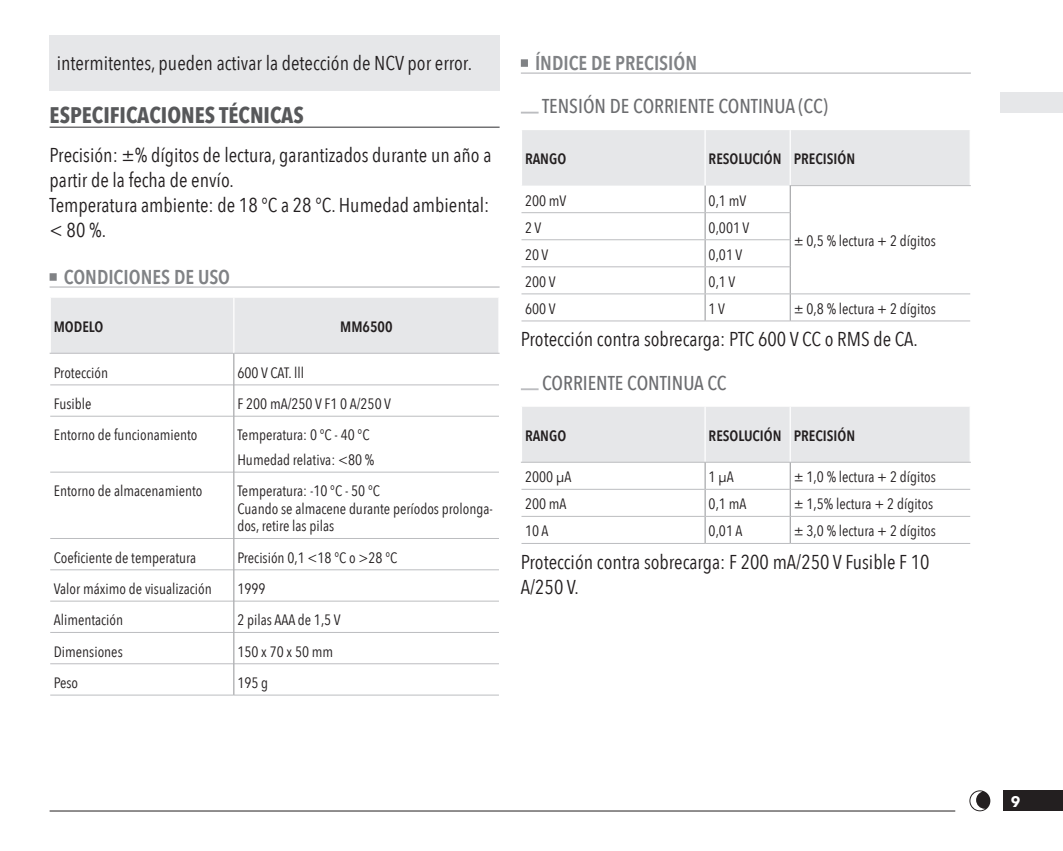
<style>
.page{position:relative;width:1063px;height:851px;background:#fff}
.page>*{position:absolute;margin:0;border:0;box-sizing:border-box;transform-origin:0 0}
.TITLE_-_NIV1{font:700 22.5px "Avenir Next Condensed";color:#57585a}
.TEKST{font:20px/25px "Avenir Next Condensed";color:#231f20}
.TEKST_-_NOTE_IMPORTANT{font:20px "Avenir Next Condensed";color:#231f20}
.TITLE_-_NIV3{font:500 20px "Avenir Next Condensed";color:#6c6d70}
.TITLE_-_NIV2{font:600 20px "Avenir Next Condensed";color:#808285}
.TABLE_TEKST{font:15px/17.5px "Avenir Next Condensed";color:#231f20}
.TABLE_HEADER{font:600 15px "Avenir Next Condensed";color:#231f20}
.t1{font:700 15px "Avenir Next";color:#fff}
</style>
<div class="page">
<div style="left:1004px;top:790px;width:59px;height:20px;background:#231f20"></div>
<hr style="left:50px;top:810px;width:905px;height:1px;background:#231f20">
<div style="left:1001px;top:92px;width:62px;height:21px;background:#e6e7e9"></div>
<svg style="left:969px;top:790px;width:21px;height:21px"></svg>
<div style="left:50px;top:35px;width:450px;height:56px;background:#e6e7e9"></div>
<hr style="left:50px;top:126px;width:450px;height:2px;background:#57585a">
<div style="left:50px;top:273px;width:7px;height:8px;background:#808285"></div>
<hr style="left:50px;top:286px;width:450px;height:1px;background:#bcbdc0">
<div style="left:51px;top:298px;width:447px;height:55px;background:#e6e7e9"></div>
<hr style="left:50px;top:353px;width:184px;height:1px;background:#bcbdc0">
<hr style="left:50px;top:384px;width:184px;height:1px;background:#bcbdc0">
<hr style="left:234px;top:384px;width:265px;height:1px;background:#bcbdc0">
<hr style="left:50px;top:415px;width:184px;height:1px;background:#bcbdc0">
<hr style="left:234px;top:415px;width:265px;height:1px;background:#bcbdc0">
<hr style="left:50px;top:471px;width:184px;height:1px;background:#bcbdc0">
<hr style="left:234px;top:471px;width:265px;height:1px;background:#bcbdc0">
<hr style="left:50px;top:538px;width:184px;height:1px;background:#bcbdc0">
<hr style="left:234px;top:538px;width:265px;height:1px;background:#bcbdc0">
<hr style="left:50px;top:569px;width:184px;height:1px;background:#bcbdc0">
<hr style="left:234px;top:569px;width:265px;height:1px;background:#bcbdc0">
<hr style="left:50px;top:600px;width:184px;height:1px;background:#bcbdc0">
<hr style="left:234px;top:600px;width:265px;height:1px;background:#bcbdc0">
<hr style="left:50px;top:632px;width:184px;height:1px;background:#bcbdc0">
<hr style="left:234px;top:632px;width:265px;height:1px;background:#bcbdc0">
<hr style="left:50px;top:663px;width:184px;height:1px;background:#bcbdc0">
<hr style="left:234px;top:663px;width:265px;height:1px;background:#bcbdc0">
<hr style="left:50px;top:694px;width:184px;height:1px;background:#bcbdc0">
<hr style="left:234px;top:694px;width:265px;height:1px;background:#bcbdc0">
<hr style="left:233px;top:353px;width:1px;height:32px;background:#939598">
<hr style="left:233px;top:385px;width:1px;height:31px;background:#939598">
<hr style="left:233px;top:416px;width:1px;height:56px;background:#939598">
<hr style="left:233px;top:472px;width:1px;height:66px;background:#939598">
<hr style="left:233px;top:538px;width:1px;height:31px;background:#939598">
<hr style="left:233px;top:569px;width:1px;height:32px;background:#939598">
<hr style="left:233px;top:601px;width:1px;height:31px;background:#939598">
<hr style="left:233px;top:632px;width:1px;height:31px;background:#939598">
<hr style="left:233px;top:663px;width:1px;height:31px;background:#939598">
<hr style="left:233px;top:298px;width:1px;height:55px;background:#fff">
<hr style="left:234px;top:353px;width:266px;height:1px;background:#bcbdc0">
<div style="left:521px;top:59px;width:7px;height:8px;background:#808285"></div>
<hr style="left:521px;top:72px;width:450px;height:2px;background:#bcbdc0">
<svg style="left:521px;top:112px;width:18px;height:1px"></svg>
<svg style="left:521px;top:388px;width:18px;height:2px"></svg>
<hr style="left:790px;top:320px;width:180px;height:1px;background:#bcbdc0">
<hr style="left:790px;top:185px;width:181px;height:1px;background:#bcbdc0">
<svg style="left:521px;top:130px;width:449px;height:190px"></svg>
<hr style="left:521px;top:212px;width:184px;height:1px;background:#bcbdc0">
<hr style="left:705px;top:212px;width:85px;height:1px;background:#bcbdc0">
<hr style="left:521px;top:239px;width:184px;height:1px;background:#bcbdc0">
<hr style="left:705px;top:239px;width:85px;height:1px;background:#bcbdc0">
<hr style="left:521px;top:266px;width:184px;height:1px;background:#bcbdc0">
<hr style="left:705px;top:266px;width:85px;height:1px;background:#bcbdc0">
<hr style="left:521px;top:293px;width:184px;height:1px;background:#bcbdc0">
<hr style="left:521px;top:320px;width:184px;height:1px;background:#bcbdc0">
<hr style="left:705px;top:293px;width:85px;height:1px;background:#bcbdc0">
<hr style="left:705px;top:320px;width:85px;height:1px;background:#bcbdc0">
<hr style="left:790px;top:543px;width:180px;height:1px;background:#bcbdc0">
<hr style="left:790px;top:462px;width:181px;height:1px;background:#bcbdc0">
<svg style="left:521px;top:407px;width:449px;height:136px"></svg>
<hr style="left:521px;top:489px;width:184px;height:1px;background:#bcbdc0">
<hr style="left:705px;top:489px;width:85px;height:1px;background:#bcbdc0">
<hr style="left:521px;top:516px;width:184px;height:1px;background:#bcbdc0">
<hr style="left:705px;top:516px;width:85px;height:1px;background:#bcbdc0">
<hr style="left:521px;top:543px;width:184px;height:1px;background:#bcbdc0">
<hr style="left:705px;top:543px;width:85px;height:1px;background:#bcbdc0">
<p class="TEKST_-_NOTE_IMPORTANT" style="left:57px;top:46px;width:417px">intermitentes, pueden activar la detección de NCV por error.</p>
<p class="TITLE_-_NIV1" style="left:50px;top:101px;width:256px">ESPECIFICACIONES TÉCNICAS</p>
<p class="TEKST" style="left:50px;top:142px;width:443px">Precisión: ±% dígitos de lectura, garantizados durante un año a partir de la fecha de envío.<br>Temperatura ambiente: de 18 °C a 28 °C. Humedad ambiental: &lt;80%.</p>
<p class="TITLE_-_NIV2" style="left:64px;top:259px;width:168px">CONDICIONES DE USO</p>
<p class="TABLE_HEADER" style="left:54px;top:314px;width:51px">MODELO</p>
<p class="TABLE_HEADER" style="left:340px;top:314px;width:54px">MM6500</p>
<p class="TABLE_TEKST" style="left:54px;top:363px;width:56px">Protección</p>
<p class="TABLE_TEKST" style="left:237px;top:363px;width:68px">600 V CAT. lll</p>
<p class="TABLE_TEKST" style="left:54px;top:394px;width:39px">Fusible</p>
<p class="TABLE_TEKST" style="left:237px;top:394px;width:155px">F 200 mA/250 V F1 0 A/250 V</p>
<p class="TABLE_TEKST" style="left:54px;top:425px;width:145px">Entorno de funcionamiento</p>
<p class="TABLE_TEKST" style="left:237px;top:425px;width:134px">Temperatura: 0 °C - 40 °C</p>
<p class="TABLE_TEKST" style="left:237px;top:450px;width:138px">Humedad relativa: &lt;80 %</p>
<p class="TABLE_TEKST" style="left:54px;top:481px;width:150px">Entorno de almacenamiento</p>
<p class="TABLE_TEKST" style="left:237px;top:481px;width:257px">Temperatura: -10 °C - 50 °C<br>Cuando se almacene durante períodos prolonga&shy;dos, retire las pilas</p>
<p class="TABLE_TEKST" style="left:54px;top:548px;width:144px">Coeficiente de temperatura</p>
<p class="TABLE_TEKST" style="left:237px;top:548px;width:162px">Precisión 0,1 &lt;18 °C o &gt;28 °C</p>
<p class="TABLE_TEKST" style="left:54px;top:579px;width:160px">Valor máximo de visualización</p>
<p class="TABLE_TEKST" style="left:237px;top:579px;width:30px">1999</p>
<p class="TABLE_TEKST" style="left:54px;top:610px;width:71px">Alimentación</p>
<p class="TABLE_TEKST" style="left:237px;top:610px;width:105px">2 pilas AAA de 1,5 V</p>
<p class="TABLE_TEKST" style="left:54px;top:642px;width:70px">Dimensiones</p>
<p class="TABLE_TEKST" style="left:237px;top:642px;width:97px">150 x 70 x 50 mm</p>
<p class="TABLE_TEKST" style="left:54px;top:673px;width:26px">Peso</p>
<p class="TABLE_TEKST" style="left:237px;top:673px;width:32px">195 g</p>
<p class="TITLE_-_NIV2" style="left:535px;top:45px;width:164px">ÍNDICE DE PRECISIÓN</p>
<p class="TITLE_-_NIV3" style="left:542px;top:94px;width:287px">TENSIÓN DE CORRIENTE CONTINUA (CC)</p>
<p class="TABLE_HEADER" style="left:525px;top:146px;width:43px">RANGO</p>
<p class="TABLE_HEADER" style="left:709px;top:146px;width:74px">RESOLUCIÓN</p>
<p class="TABLE_HEADER" style="left:794px;top:146px;width:63px">PRECISIÓN</p>
<p class="TABLE_TEKST" style="left:525px;top:191px;width:43px">200 mV</p>
<p class="TABLE_TEKST" style="left:709px;top:191px;width:39px">0,1 mV</p>
<p class="TABLE_TEKST" style="left:794px;top:231px;width:144px">± 0,5 % lectura + 2 dígitos</p>
<p class="TABLE_TEKST" style="left:525px;top:218px;width:18px">2 V</p>
<p class="TABLE_TEKST" style="left:709px;top:218px;width:42px">0,001 V</p>
<p class="TABLE_TEKST" style="left:525px;top:245px;width:25px">20 V</p>
<p class="TABLE_TEKST" style="left:709px;top:245px;width:35px">0,01 V</p>
<p class="TABLE_TEKST" style="left:525px;top:272px;width:32px">200 V</p>
<p class="TABLE_TEKST" style="left:709px;top:272px;width:28px">0,1 V</p>
<p class="TABLE_TEKST" style="left:525px;top:299px;width:32px">600 V</p>
<p class="TABLE_TEKST" style="left:709px;top:299px;width:18px">1 V</p>
<p class="TABLE_TEKST" style="left:794px;top:299px;width:144px">± 0,8 % lectura + 2 dígitos</p>
<p class="TEKST" style="left:521px;top:326px;width:399px">Protección contra sobrecarga: PTC 600 V CC o RMS de CA.</p>
<p class="TITLE_-_NIV3" style="left:542px;top:371px;width:186px">CORRIENTE CONTINUA CC</p>
<p class="TABLE_HEADER" style="left:525px;top:422px;width:43px">RANGO</p>
<p class="TABLE_HEADER" style="left:709px;top:422px;width:74px">RESOLUCIÓN</p>
<p class="TABLE_HEADER" style="left:794px;top:422px;width:63px">PRECISIÓN</p>
<p class="TABLE_TEKST" style="left:525px;top:467px;width:48px">2000 µA</p>
<p class="TABLE_TEKST" style="left:709px;top:467px;width:27px">1 µA</p>
<p class="TABLE_TEKST" style="left:794px;top:467px;width:144px">± 1,0 % lectura + 2 dígitos</p>
<p class="TABLE_TEKST" style="left:525px;top:494px;width:43px">200 mA</p>
<p class="TABLE_TEKST" style="left:709px;top:494px;width:39px">0,1 mA</p>
<p class="TABLE_TEKST" style="left:794px;top:494px;width:141px">± 1,5% lectura + 2 dígitos</p>
<p class="TABLE_TEKST" style="left:525px;top:521px;width:25px">10 A</p>
<p class="TABLE_TEKST" style="left:709px;top:521px;width:35px">0,01 A</p>
<p class="TABLE_TEKST" style="left:794px;top:521px;width:144px">± 3,0 % lectura + 2 dígitos</p>
<p class="TEKST" style="left:521px;top:548px;width:410px">Protección contra sobrecarga: F 200 mA/250 V Fusible F 10<br>A/250 V.</p>
<p class="t1" style="left:1011px;top:788px;width:11px">9</p>
</div>
